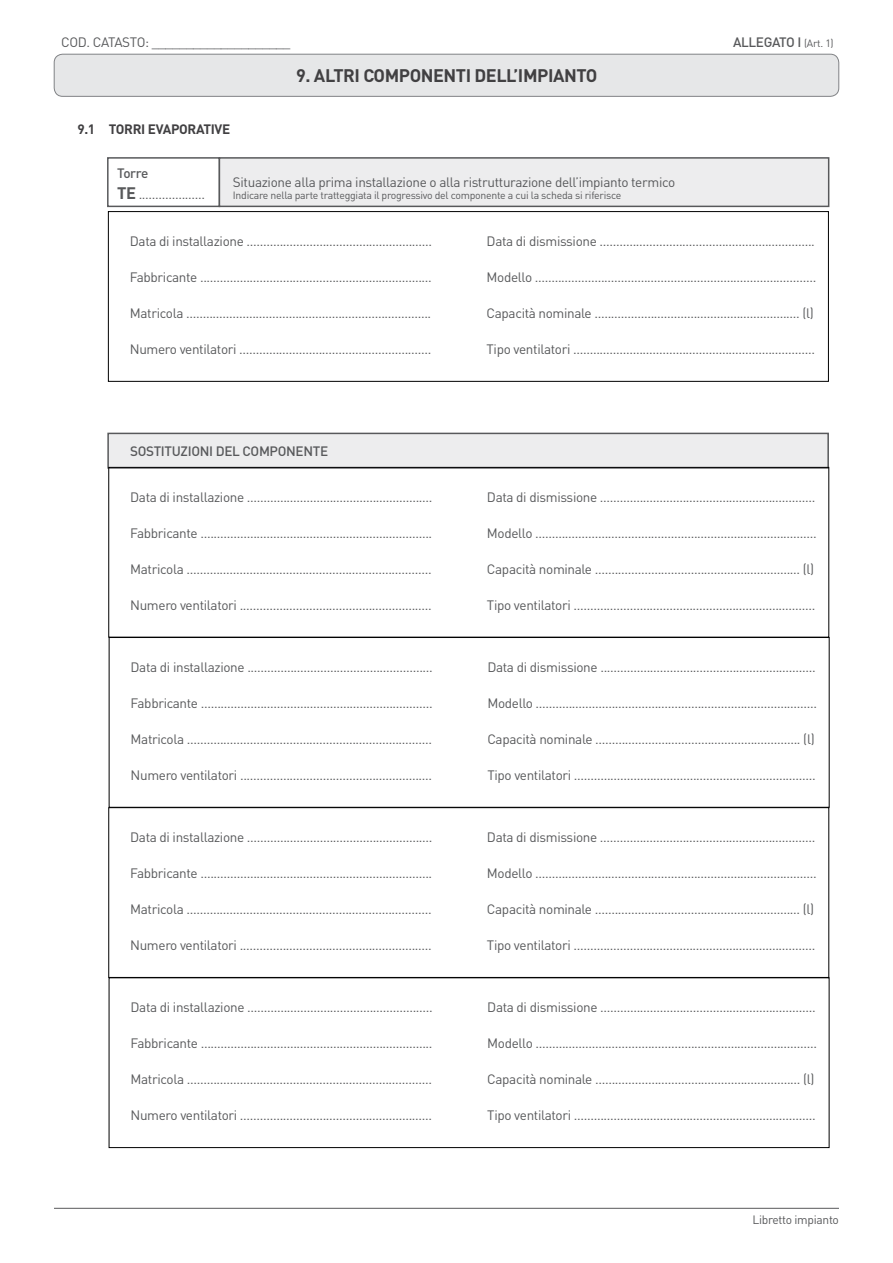
<style>
.page{position:relative;width:893px;height:1263px;background:#fff}
.page>*{position:absolute;margin:0;border:0;box-sizing:border-box;transform-origin:0 0}
.t1{font:700 18px "DIN Pro";letter-spacing:-.025em;color:#414042}
.t2{font:13.5px/21px "DIN Pro";letter-spacing:-.025em;color:#58595b}
.t3{font:500 13.5px "DIN Pro";letter-spacing:-.025em;color:#58595b}
.t4{font:700 13.5px "DIN Pro";letter-spacing:-.025em;color:#414042}
.t5{font:12px "DIN Pro";letter-spacing:-.025em;color:#58595b}
.t6{font:10.5px "DIN Pro";letter-spacing:-.025em;color:#58595b}
.s1{font-weight:500}
.s2{font-weight:700;font-size:16.5px}
.s3{font-weight:400;font-size:10.5px}
</style>
<div class="page">
<hr style="left:54px;top:1208px;width:785px;height:1px;background:#58595b">
<div style="left:54px;top:54px;width:785px;height:42px;background:#e6e7e8;border-radius:9px"></div>
<div style="left:54px;top:54px;width:785px;height:43px;border:1px solid #808285;border-radius:9px"></div>
<div style="left:107px;top:157px;width:113px;height:50px;border:2px solid #58595b"></div>
<div style="left:219px;top:158px;width:610px;height:48px;background:#ededee"></div>
<div style="left:219px;top:157px;width:610px;height:50px;border:2px solid #58595b"></div>
<div style="left:108px;top:433px;width:720px;height:35px;background:#ededee"></div>
<div style="left:107px;top:433px;width:722px;height:36px;border:2px solid #58595b"></div>
<div style="left:109px;top:467px;width:720px;height:170px;border:1px solid #000"></div>
<div style="left:109px;top:637px;width:720px;height:170px;border:1px solid #000"></div>
<div style="left:109px;top:807px;width:720px;height:171px;border:1px solid #000"></div>
<div style="left:109px;top:978px;width:720px;height:170px;border:1px solid #000"></div>
<div style="left:108px;top:211px;width:721px;height:170px;border:1px solid #000"></div>
<p class="t2" style="left:61px;top:31px;width:231px">COD. CATASTO: ____________________</p>
<h1 class="t1" style="left:296px;top:63px;width:303px">9. ALTRI COMPONENTI DELL’IMPIANTO</h1>
<p class="t4" style="left:77px;top:120px;width:154px">9.1 TORRI EVAPORATIVE</p>
<p class="t2" style="left:117px;top:162px;width:90px"><span class="s1">Torre<br></span><span class="s2">TE</span> ....................</p>
<p class="t2" style="left:233px;top:171px;width:444px">Situazione alla prima installazione o alla ristrutturazione dell’impianto termico</p>
<p class="t6" style="left:233px;top:188px;width:390px">Indicare nella parte tratteggiata il progressivo del componente a cui la scheda si riferisce</p>
<p class="t3" style="left:733px;top:33px;width:102px">ALLEGATO I <span class="s3">(Art. 1)</span></p>
<p class="t2" style="left:130px;top:230px;width:304px">Data di installazione ........................................................</p>
<p class="t2" style="left:487px;top:230px;width:330px">Data di dismissione .................................................................</p>
<p class="t2" style="left:130px;top:266px;width:304px">Fabbricante ......................................................................</p>
<p class="t2" style="left:487px;top:266px;width:331px">Modello .....................................................................................</p>
<p class="t2" style="left:130px;top:302px;width:303px">Matricola ..........................................................................</p>
<p class="t2" style="left:487px;top:302px;width:329px">Capacità nominale .............................................................. (l)</p>
<p class="t2" style="left:130px;top:338px;width:303px">Numero ventilatori ..........................................................</p>
<p class="t2" style="left:487px;top:338px;width:330px">Tipo ventilatori .........................................................................</p>
<p class="t3" style="left:130px;top:442px;width:200px">SOSTITUZIONI DEL COMPONENTE</p>
<p class="t2" style="left:130px;top:486px;width:304px">Data di installazione ........................................................</p>
<p class="t2" style="left:487px;top:486px;width:330px">Data di dismissione .................................................................</p>
<p class="t2" style="left:130px;top:522px;width:304px">Fabbricante ......................................................................</p>
<p class="t2" style="left:487px;top:522px;width:331px">Modello .....................................................................................</p>
<p class="t2" style="left:130px;top:558px;width:303px">Matricola ..........................................................................</p>
<p class="t2" style="left:487px;top:558px;width:329px">Capacità nominale .............................................................. (l)</p>
<p class="t2" style="left:130px;top:594px;width:303px">Numero ventilatori ..........................................................</p>
<p class="t2" style="left:487px;top:594px;width:330px">Tipo ventilatori .........................................................................</p>
<p class="t2" style="left:131px;top:656px;width:304px">Data di installazione ........................................................</p>
<p class="t2" style="left:487px;top:656px;width:330px">Data di dismissione .................................................................</p>
<p class="t2" style="left:131px;top:692px;width:304px">Fabbricante ......................................................................</p>
<p class="t2" style="left:487px;top:692px;width:331px">Modello .....................................................................................</p>
<p class="t2" style="left:131px;top:728px;width:303px">Matricola ..........................................................................</p>
<p class="t2" style="left:487px;top:728px;width:329px">Capacità nominale .............................................................. (l)</p>
<p class="t2" style="left:131px;top:764px;width:303px">Numero ventilatori ..........................................................</p>
<p class="t2" style="left:487px;top:764px;width:330px">Tipo ventilatori .........................................................................</p>
<p class="t2" style="left:130px;top:826px;width:304px">Data di installazione ........................................................</p>
<p class="t2" style="left:487px;top:826px;width:330px">Data di dismissione .................................................................</p>
<p class="t2" style="left:130px;top:862px;width:304px">Fabbricante ......................................................................</p>
<p class="t2" style="left:487px;top:862px;width:331px">Modello .....................................................................................</p>
<p class="t2" style="left:130px;top:898px;width:303px">Matricola ..........................................................................</p>
<p class="t2" style="left:487px;top:898px;width:329px">Capacità nominale .............................................................. (l)</p>
<p class="t2" style="left:130px;top:934px;width:303px">Numero ventilatori ..........................................................</p>
<p class="t2" style="left:487px;top:934px;width:330px">Tipo ventilatori .........................................................................</p>
<p class="t2" style="left:130px;top:996px;width:304px">Data di installazione ........................................................</p>
<p class="t2" style="left:487px;top:996px;width:330px">Data di dismissione .................................................................</p>
<p class="t2" style="left:130px;top:1032px;width:304px">Fabbricante ......................................................................</p>
<p class="t2" style="left:487px;top:1032px;width:331px">Modello .....................................................................................</p>
<p class="t2" style="left:130px;top:1068px;width:303px">Matricola ..........................................................................</p>
<p class="t2" style="left:487px;top:1068px;width:329px">Capacità nominale .............................................................. (l)</p>
<p class="t2" style="left:130px;top:1104px;width:303px">Numero ventilatori ..........................................................</p>
<p class="t2" style="left:487px;top:1104px;width:330px">Tipo ventilatori .........................................................................</p>
<p class="t5" style="left:753px;top:1211px;width:88px">Libretto impianto</p>
</div>
